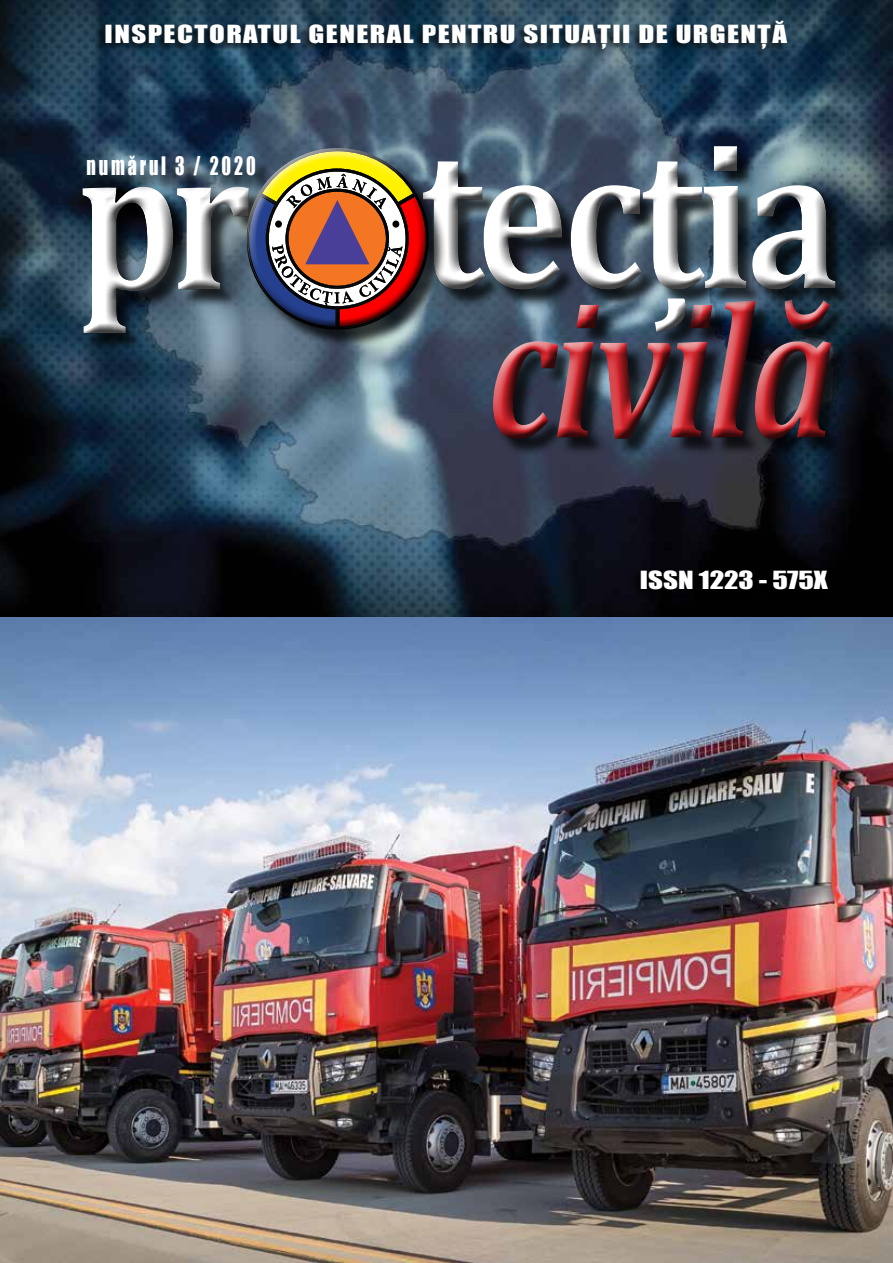
<style>
.page{position:relative;width:893px;height:1263px;background:#fff}
.page>*{position:absolute;margin:0;border:0;box-sizing:border-box;transform-origin:0 0}
.t1{font:700 208.8px "Cambria";letter-spacing:-.03em;color:#fff;scale:.83 1}
.t2{font:italic 700 195px "Cambria";letter-spacing:-.02em;color:#d2232a;scale:.77 1}
.t3{font:23.4px "Impact";letter-spacing:.16em;color:#fff;scale:.77 1}
.t4{font:22.95px "Impact";letter-spacing:.05em;color:#fff;scale:1.26 1}
.t5{font:22.95px "Impact";color:#fff;scale:1.26 1}
</style>
<div class="page">
<img style="left:0;top:0;width:893px;height:1263px">
<div style="left:630px;top:568px;width:199px;height:31px;background:#000"></div>
<div style="left:94px;top:19px;width:694px;height:41px;background:#000;opacity:.75"></div>
<div style="left:85px;top:189px;width:182px;height:163px;background:#000;opacity:.75"></div>
<div style="left:73px;top:181px;width:187px;height:163px;background:#000;opacity:.75"></div>
<div style="left:90px;top:159px;width:183px;height:35px;background:#000;opacity:.75"></div>
<div style="left:495px;top:302px;width:354px;height:155px;background:#000;opacity:.75"></div>
<div style="left:489px;top:293px;width:353px;height:157px;background:#000;opacity:.75"></div>
<div style="left:426px;top:148px;width:428px;height:202px;background:#000;opacity:.75"></div>
<div style="left:414px;top:139px;width:432px;height:203px;background:#000;opacity:.75"></div>
<div style="left:249px;top:151px;width:198px;height:197px;background:#000;opacity:.75"></div>
<div style="left:235px;top:145px;width:189px;height:143px;background:#fff;opacity:.75"></div>
<div style="left:248px;top:177px;width:192px;height:164px;background:#000;opacity:.75"></div>
<p class="t4" style="left:105px;top:17px;width:543px">INSPECTORATUL GENERAL PENTRU SITUAȚII DE URGENȚĂ</p>
<p class="t3" style="left:86px;top:147px;width:221px">numărul 3 / 2020</p>
<h1 class="t1" style="left:77px;top:71px;width:211px">pr</h1>
<h1 class="t1" style="left:420px;top:69px;width:508px">tecția</h1>
<h2 class="t2" style="left:487px;top:233px;width:453px">civilă</h2>
<p class="t5" style="left:640px;top:562px;width:151px">ISSN 1223 - 575X</p>
</div>
